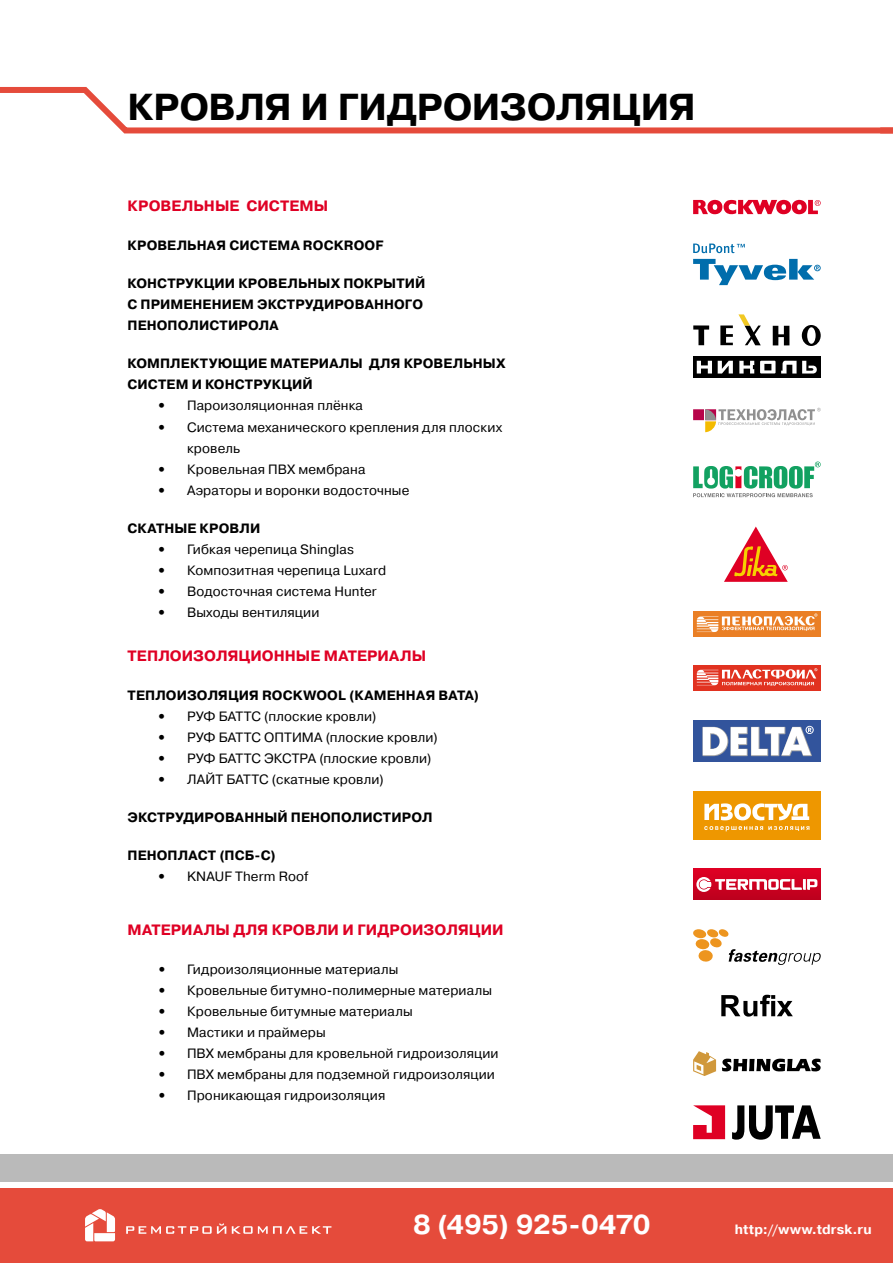
<style>
.page{position:relative;width:893px;height:1263px;background:#fff}
.page>*{position:absolute;margin:0;border:0;box-sizing:border-box;transform-origin:0 0}
.t1{font:700 37.5px "Pragmatica C";letter-spacing:-.01em;color:#000}
.t2{font:700 27.3px "Pragmatica C";letter-spacing:-.01em;color:#fff}
.t3{font:700 15px "Pragmatica C";color:#df0024}
.t4{font:13.5px/21px "Pragmatica C";letter-spacing:.01em;color:#000}
.t5{font:700 13.5px/21px "Pragmatica C";letter-spacing:.01em;color:#000}
.t6{font:700 13.5px "Pragmatica C";letter-spacing:.015em;color:#fff}
.s1{font-weight:700}
</style>
<div class="page">
<div style="left:0;top:1155px;width:893px;height:27px;background:#bababa"></div>
<div style="left:0;top:1189px;width:893px;height:74px;background:#e54b3b"></div>
<svg style="left:126px;top:1223px;width:205px;height:11px"></svg>
<svg style="left:85px;top:1209px;width:30px;height:32px"></svg>
<div style="left:693px;top:356px;width:127px;height:22px;background:#000"></div>
<svg style="left:693px;top:314px;width:128px;height:32px"></svg>
<svg style="left:697px;top:361px;width:120px;height:13px"></svg>
<svg style="left:693px;top:408px;width:128px;height:24px"></svg>
<div style="left:693px;top:611px;width:128px;height:25px;background:#ea7f25"></div>
<svg style="left:697px;top:613px;width:120px;height:19px"></svg>
<div style="left:693px;top:666px;width:128px;height:25px;background:#e13220"></div>
<svg style="left:697px;top:668px;width:120px;height:18px"></svg>
<svg style="left:724px;top:526px;width:64px;height:56px"></svg>
<svg style="left:693px;top:461px;width:128px;height:36px"></svg>
<div style="left:693px;top:720px;width:128px;height:41px;background:#32549c"></div>
<svg style="left:702px;top:726px;width:112px;height:30px"></svg>
<div style="left:693px;top:791px;width:128px;height:49px;background:#ee9700"></div>
<svg style="left:704px;top:803px;width:105px;height:17px"></svg>
<svg style="left:704px;top:826px;width:105px;height:5px"></svg>
<svg style="left:732px;top:1105px;width:89px;height:35px"></svg>
<svg style="left:693px;top:1105px;width:32px;height:34px"></svg>
<svg style="left:693px;top:869px;width:128px;height:31px;background:#cd0020"></svg>
<svg style="left:696px;top:877px;width:121px;height:15px"></svg>
<svg style="left:693px;top:929px;width:128px;height:36px"></svg>
<svg style="left:693px;top:244px;width:52px;height:9px"></svg>
<svg style="left:693px;top:259px;width:128px;height:26px"></svg>
<svg style="left:693px;top:200px;width:128px;height:14px"></svg>
<svg style="left:693px;top:1051px;width:23px;height:25px"></svg>
<svg style="left:722px;top:1059px;width:99px;height:12px"></svg>
<svg style="left:0;top:87px;width:874px;height:47px"></svg>
<svg style="left:874px;top:127px;width:19px;height:7px"></svg>
<svg style="left:721px;top:995px;width:72px;height:21px"></svg>
<h1 class="t1" style="left:128px;top:87px;width:570px">КРОВЛЯ И ГИДРОИЗОЛЯЦИЯ</h1>
<p class="t3" style="left:128px;top:198px;width:202px">КРОВЕЛЬНЫЕ СИСТЕМЫ</p>
<p class="t5" style="left:128px;top:235px;width:258px">КРОВЕЛЬНАЯ СИСТЕМА ROCKROOF</p>
<p class="t5" style="left:128px;top:273px;width:299px">КОНСТРУКЦИИ КРОВЕЛЬНЫХ ПОКРЫТИЙ<br>С ПРИМЕНЕНИЕМ ЭКСТРУДИРОВАННОГО<br>ПЕНОПОЛИСТИРОЛА</p>
<p class="t5" style="left:128px;top:353px;width:380px">КОМПЛЕКТУЮЩИЕ МАТЕРИАЛЫ ДЛЯ КРОВЕЛЬНЫХ<br>СИСТЕМ И КОНСТРУКЦИЙ</p>
<p class="t4" style="left:157px;top:395px;width:207px"><span class="s1">•</span> Пароизоляционная плёнка</p>
<p class="t4" style="left:187px;top:416px;width:317px;text-indent:-30px"><span class="s1">•</span> Система механического крепления для плоских кровель</p>
<p class="t4" style="left:157px;top:458px;width:210px"><span class="s1">•</span> Кровельная ПВХ мембрана</p>
<p class="t4" style="left:157px;top:479px;width:254px"><span class="s1">•</span> Аэраторы и воронки водосточные</p>
<p class="t5" style="left:128px;top:517px;width:134px">СКАТНЫЕ КРОВЛИ</p>
<p class="t4" style="left:157px;top:538px;width:198px"><span class="s1">•</span> Гибкая черепица Shinglas</p>
<p class="t4" style="left:157px;top:559px;width:230px"><span class="s1">•</span> Композитная черепица Luxard</p>
<p class="t4" style="left:157px;top:580px;width:221px"><span class="s1">•</span> Водосточная система Hunter</p>
<p class="t4" style="left:157px;top:601px;width:164px"><span class="s1">•</span> Выходы вентиляции</p>
<p class="t3" style="left:128px;top:647px;width:300px">ТЕПЛОИЗОЛЯЦИОННЫЕ МАТЕРИАЛЫ</p>
<p class="t5" style="left:128px;top:685px;width:353px">ТЕПЛОИЗОЛЯЦИЯ ROCKWOOL (КАМЕННАЯ ВАТА)</p>
<p class="t4" style="left:157px;top:706px;width:221px"><span class="s1">•</span> РУФ БАТТС (плоские кровли)</p>
<p class="t4" style="left:157px;top:727px;width:282px"><span class="s1">•</span> РУФ БАТТС ОПТИМА (плоские кровли)</p>
<p class="t4" style="left:157px;top:748px;width:276px"><span class="s1">•</span> РУФ БАТТС ЭКСТРА (плоские кровли)</p>
<p class="t4" style="left:157px;top:769px;width:228px"><span class="s1">•</span> ЛАЙТ БАТТС (скатные кровли)</p>
<p class="t5" style="left:128px;top:807px;width:307px">ЭКСТРУДИРОВАННЫЙ ПЕНОПОЛИСТИРОЛ</p>
<p class="t5" style="left:128px;top:845px;width:150px">ПЕНОПЛАСТ (ПСБ-С)</p>
<p class="t4" style="left:157px;top:866px;width:153px"><span class="s1">•</span> KNAUF Therm Roof</p>
<p class="t3" style="left:128px;top:921px;width:378px">МАТЕРИАЛЫ ДЛЯ КРОВЛИ И ГИДРОИЗОЛЯЦИИ</p>
<p class="t4" style="left:157px;top:959px;width:243px"><span class="s1">•</span> Гидроизоляционные материалы</p>
<p class="t4" style="left:157px;top:980px;width:336px"><span class="s1">•</span> Кровельные битумно-полимерные материалы</p>
<p class="t4" style="left:157px;top:1001px;width:257px"><span class="s1">•</span> Кровельные битумные материалы</p>
<p class="t4" style="left:157px;top:1022px;width:170px"><span class="s1">•</span> Мастики и праймеры</p>
<p class="t4" style="left:157px;top:1043px;width:343px"><span class="s1">•</span> ПВХ мембраны для кровельной гидроизоляции</p>
<p class="t4" style="left:157px;top:1064px;width:339px"><span class="s1">•</span> ПВХ мембраны для подземной гидроизоляции</p>
<p class="t4" style="left:157px;top:1085px;width:229px"><span class="s1">•</span> Проникающая гидроизоляция</p>
<h2 class="t2" style="left:413px;top:1209px;width:239px">8 (495) 925-0470</h2>
<p class="t6" style="left:735px;top:1221px;width:138px">http://www.tdrsk.ru</p>
</div>
